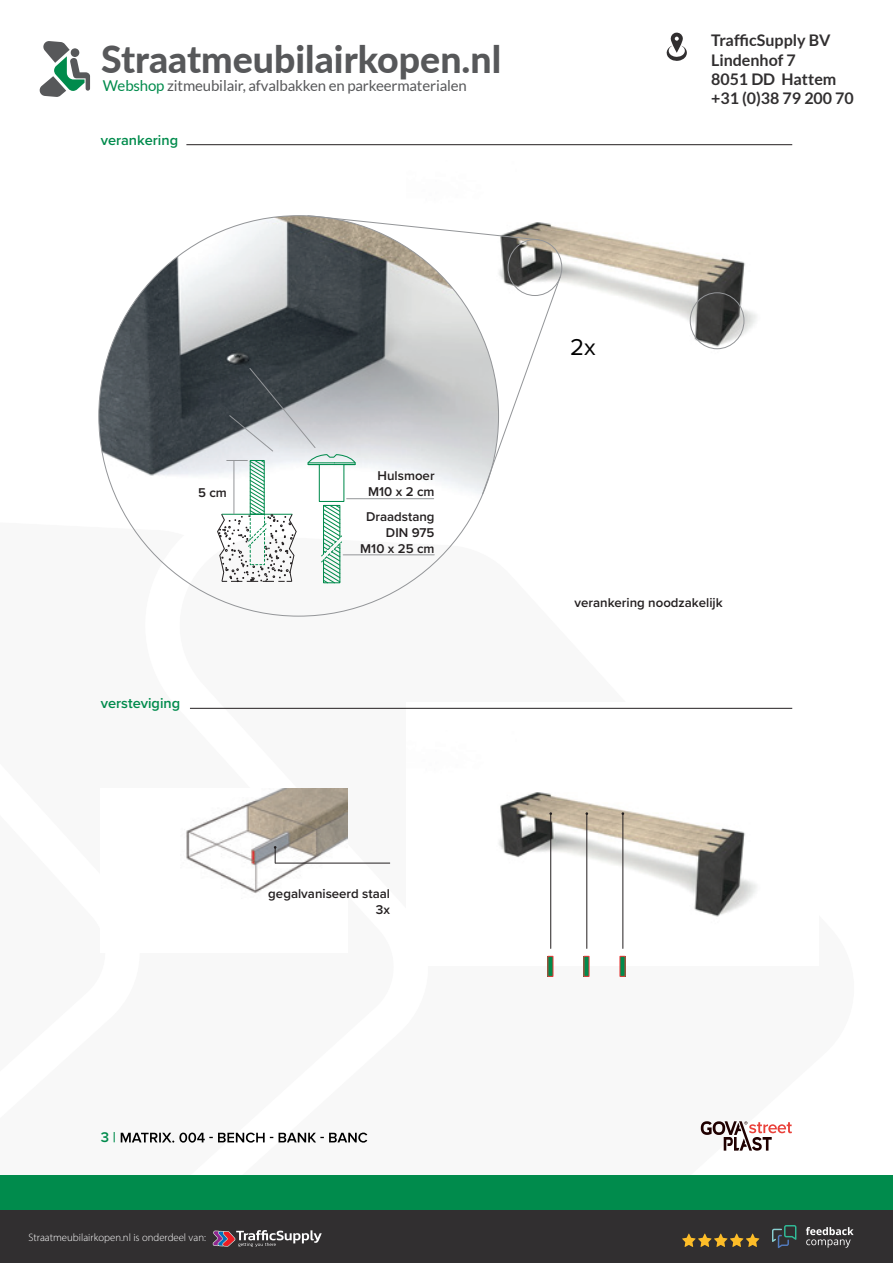
<style>
.page{position:relative;width:893px;height:1263px;background:#fff}
.page>*{position:absolute;margin:0;border:0;box-sizing:border-box;transform-origin:0 0}
.t1{font:800 37.5px "Lato";color:#57585a}
.t2{font:23.85px "Proxima Nova";color:#000}
.t3{font:700 16.05px/19.2px "Lato";color:#312f30}
.t4{font:15px "Lato";letter-spacing:-.01em;color:#57585a}
.t5{font:600 14.55px "Proxima Nova";color:#008b4c}
.t6{font:600 13.2px/15.9px "Proxima Nova";color:#231f20;text-align:right}
.t7{font:300 10.8px "Myriad Pro";color:#fff}
.s1{color:#008b4c}
</style>
<div class="page">
<svg style="left:121px;top:1132px;width:246px;height:10px"></svg>
<svg style="left:701px;top:1121px;width:91px;height:30px"></svg>
<img style="left:407px;top:144px;width:386px;height:206px">
<img style="left:407px;top:707px;width:386px;height:258px">
<img style="left:186px;top:788px;width:161px;height:105px">
<img style="left:99px;top:216px;width:400px;height:308px">
<hr style="left:586px;top:814px;width:1px;height:134px;background:#231f20">
<hr style="left:550px;top:814px;width:1px;height:134px;background:#231f20">
<div style="left:584px;top:956px;width:5px;height:20px;background:#008b4c"></div>
<div style="left:548px;top:956px;width:5px;height:20px;background:#008b4c"></div>
<hr style="left:622px;top:814px;width:1px;height:134px;background:#231f20">
<div style="left:620px;top:956px;width:5px;height:20px;background:#008b4c"></div>
<svg style="left:307px;top:215px;width:233px;height:26px"></svg>
<svg style="left:482px;top:276px;width:79px;height:219px"></svg>
<div style="left:508px;top:239px;width:54px;height:57px;border:1px solid #939598;border-radius:50%"></div>
<div style="left:690px;top:292px;width:54px;height:57px;border:1px solid #939598;border-radius:50%"></div>
<hr style="left:275px;top:863px;width:115px;height:1px;background:#231f20">
<svg style="left:274px;top:846px;width:2px;height:17px"></svg>
<svg style="left:217px;top:367px;width:139px;height:216px"></svg>
<hr style="left:347px;top:498px;width:87px;height:1px;background:#939598">
<hr style="left:343px;top:554px;width:91px;height:1px;background:#939598">
<hr style="left:186px;top:144px;width:606px;height:1px;background:#231f20">
<hr style="left:190px;top:708px;width:602px;height:1px;background:#231f20">
<div style="left:0;top:1210px;width:893px;height:53px;background:#312f30"></div>
<svg style="left:213px;top:1230px;width:109px;height:17px"></svg>
<svg style="left:39px;top:41px;width:51px;height:56px"></svg>
<svg style="left:666px;top:32px;width:21px;height:29px"></svg>
<svg style="left:682px;top:1233px;width:77px;height:14px"></svg>
<svg style="left:772px;top:1225px;width:24px;height:23px"></svg>
<svg style="left:806px;top:1227px;width:48px;height:21px"></svg>
<div style="left:0;top:1176px;width:893px;height:34px;background:#008b4c"></div>
<h1 class="t1" style="left:101px;top:31px;width:401px">Straatmeubilairkopen.nl</h1>
<p class="t4" style="left:103px;top:78px;width:366px"><span class="s1">Webshop</span> zitmeubilair, afvalbakken en parkeermaterialen</p>
<p class="t5" style="left:101px;top:129px;width:79px">verankering</p>
<p class="t3" style="left:711px;top:31px;width:144px">TrafficSupply BV<br>Lindenhof 7<br>8051 DD Hattem +31 (0)38 79 200 70</p>
<p class="t6" style="left:198px;top:484px;width:30px">5 cm</p>
<p class="t5" style="left:101px;top:693px;width:81px">versteviging</p>
<p class="t6" style="left:368px;top:467px;width:68px">Hulsmoer<br>M10 x 2 cm</p>
<p class="t6" style="left:360px;top:508px;width:76px">Draadstang<br>DIN 975<br>M10 x 25 cm</p>
<p class="t6" style="left:268px;top:885px;width:123px">gegalvaniseerd staal<br>3x</p>
<h2 class="t2" style="left:570px;top:330px;width:27px">2x</h2>
<p class="t6" style="left:575px;top:594px;width:150px">verankering noodzakelijk</p>
<p class="t5" style="left:101px;top:1127px;width:17px">3 |</p>
<p class="t7" style="left:28px;top:1231px;width:179px">Straatmeubilairkopen.nl is onderdeel van:</p>
</div>
